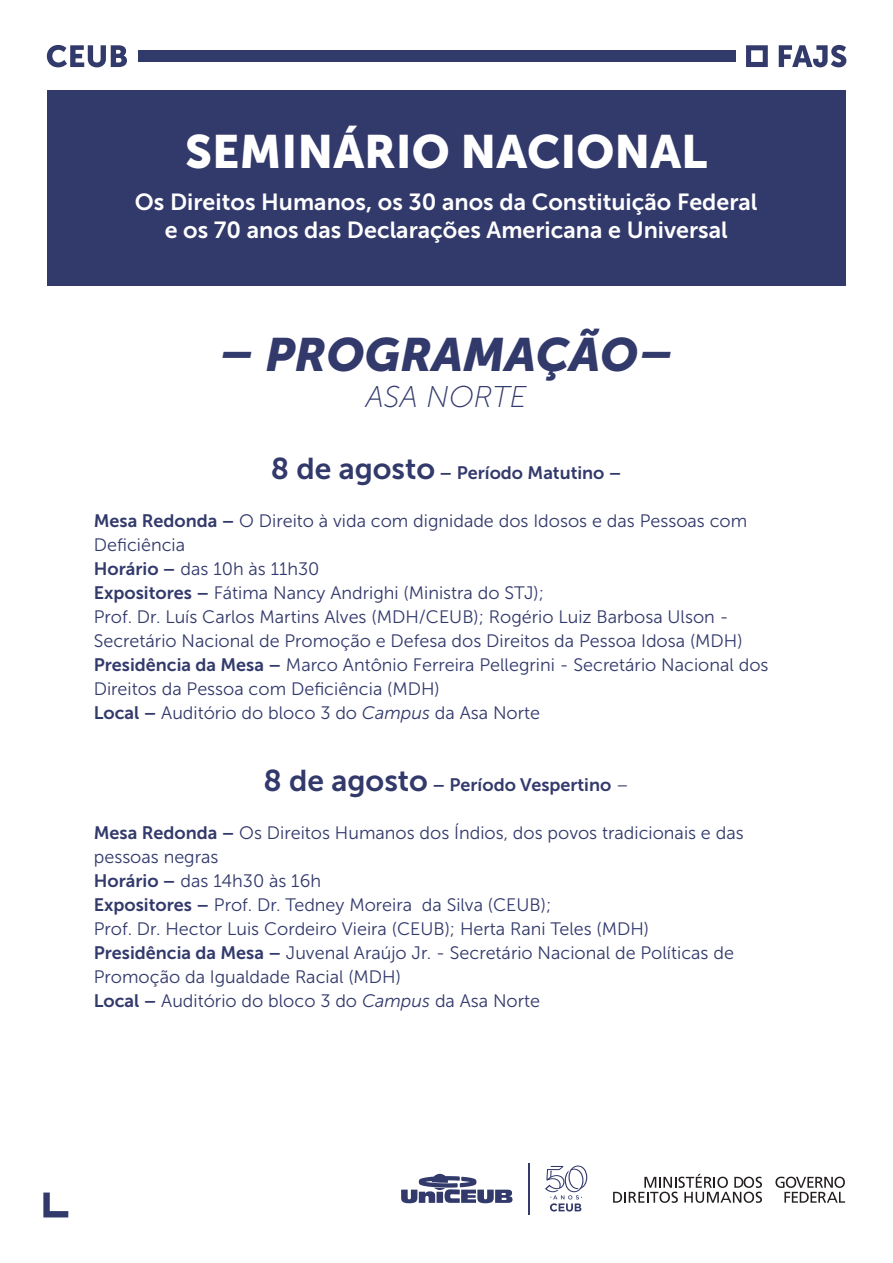
<style>
.page{position:relative;width:893px;height:1263px;background:#fff}
.page>*{position:absolute;margin:0;border:0;box-sizing:border-box;transform-origin:0 0}
.t1{font:46.5px "Museo Sans 900";color:#fff}
.t2{font:italic 46.5px "Museo Sans 900";color:#32396b}
.t3{font:italic 30px "Museo Sans 100";color:#32396b}
.t4{font:23.25px/27.9px "Museo Sans 700";color:#fff;text-align:center}
.t5{font:18px/24px "Museo Sans 300";color:#32396b}
.t6{font:18px "Museo Sans 700";color:#32396b}
.s1{font-size:30px}
.s2{font-family:"Museo Sans 700"}
.s3{font-style:italic}
.s4{font-family:"Museo Sans 300"}
</style>
<div class="page">
<div style="left:47px;top:90px;width:799px;height:195px;background:#32396b"></div>
<svg style="left:779px;top:45px;width:67px;height:22px"></svg>
<svg style="left:746px;top:45px;width:22px;height:22px"></svg>
<div style="left:138px;top:51px;width:597px;height:11px;background:#32396b"></div>
<svg style="left:43px;top:1192px;width:25px;height:25px"></svg>
<svg style="left:47px;top:45px;width:80px;height:22px"></svg>
<hr style="left:529px;top:1163px;width:1px;height:51px;background:#32396b">
<svg style="left:401px;top:1174px;width:111px;height:29px"></svg>
<svg style="left:545px;top:1165px;width:42px;height:46px"></svg>
<svg style="left:775px;top:1177px;width:70px;height:26px"></svg>
<svg style="left:613px;top:1174px;width:149px;height:29px"></svg>
<h1 class="t1" style="left:185px;top:125px;width:524px">SEMINÁRIO NACIONAL</h1>
<p class="t4" style="left:135px;top:188px;width:624px">Os Direitos Humanos, os 30 anos da Constituição Federal e os 70 anos das Declarações Americana e Universal</p>
<h1 class="t2" style="left:219px;top:328px;width:456px">– PROGRAMAÇÃO–</h1>
<h2 class="t3" style="left:366px;top:380px;width:163px">ASA NORTE</h2>
<p class="t6" style="left:271px;top:463px;width:352px"><span class="s1">8 de agosto</span> – Período Matutino –</p>
<p class="t5" style="left:94px;top:509px;width:676px"><span class="s2">Mesa Redonda –</span> O Direito à vida com dignidade dos Idosos e das Pessoas com Deficiência<br><span class="s2">Horário –</span> das 10h às 11h30<br><span class="s2">Expositores –</span> Fátima Nancy Andrighi (Ministra do STJ);<br>Prof. Dr. Luís Carlos Martins Alves (MDH/CEUB); Rogério Luiz Barbosa Ulson - Secretário Nacional de Promoção e Defesa dos Direitos da Pessoa Idosa (MDH)<br><span class="s2">Presidência da Mesa –</span> Marco Antônio Ferreira Pellegrini - Secretário Nacional dos Direitos da Pessoa com Deficiência (MDH)<br><span class="s2">Local –</span> Auditório do bloco 3 do <span class="s3">Campus</span> da Asa Norte</p>
<p class="t6" style="left:264px;top:775px;width:367px"><span class="s1">8 de agosto</span> – Período Vespertino <span class="s4">–</span></p>
<p class="t5" style="left:94px;top:821px;width:651px"><span class="s2">Mesa Redonda –</span> Os Direitos Humanos dos Índios, dos povos tradicionais e das pessoas negras<br><span class="s2">Horário –</span> das 14h30 às 16h<br><span class="s2">Expositores –</span> Prof. Dr. Tedney Moreira da Silva (CEUB);<br>Prof. Dr. Hector Luis Cordeiro Vieira (CEUB); Herta Rani Teles (MDH)<br><span class="s2">Presidência da Mesa –</span> Juvenal Araújo Jr. - Secretário Nacional de Políticas de Promoção da Igualdade Racial (MDH)<br><span class="s2">Local –</span> Auditório do bloco 3 do <span class="s3">Campus</span> da Asa Norte</p>
</div>
